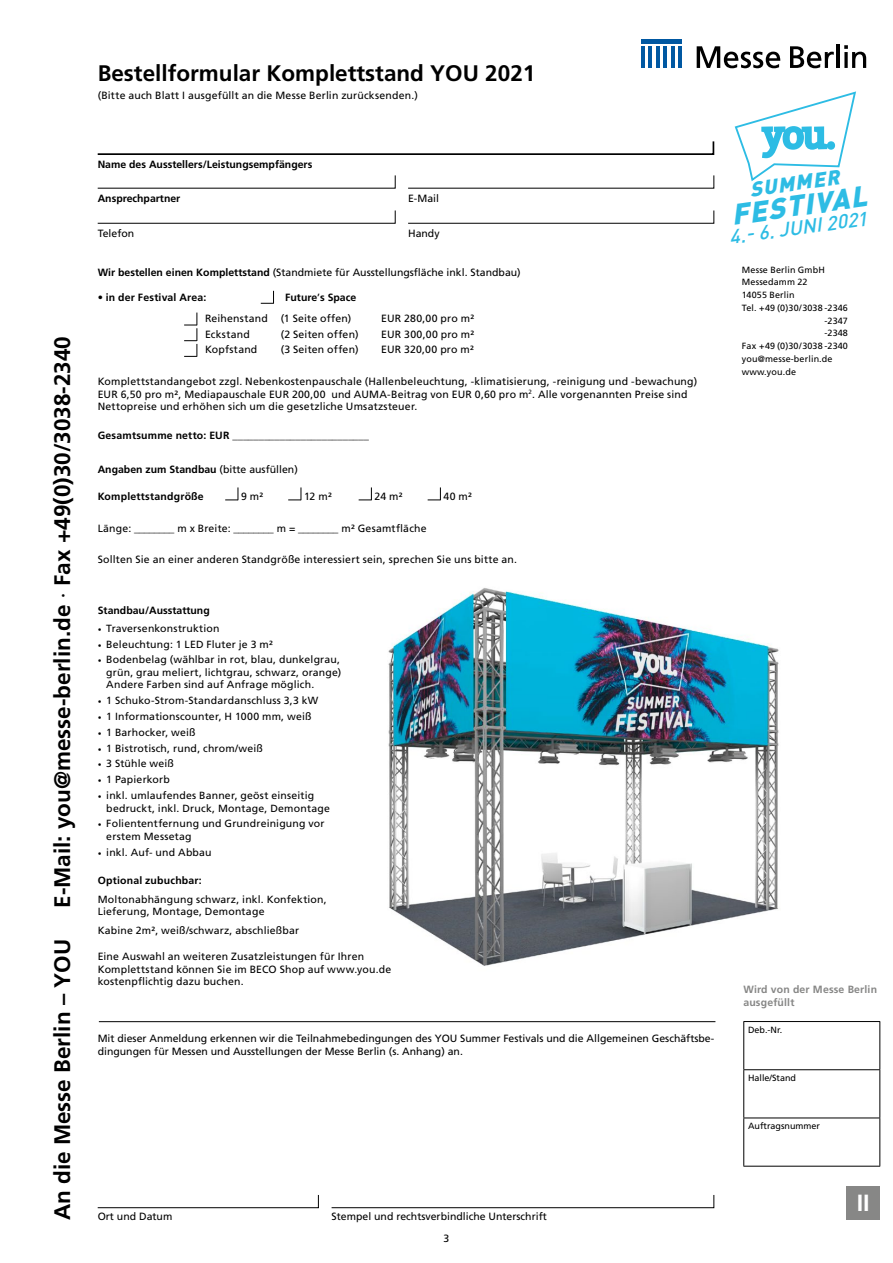
<style>
.page{position:relative;width:893px;height:1263px;background:#fff}
.page>*{position:absolute;margin:0;border:0;box-sizing:border-box;transform-origin:0 0}
.t1{font:italic 900 28.65px "DIN Pro";color:#2dbce4}
.t2{font:700 23.4px "Frutiger LT Std";color:#fff}
.t3{font:700 22.5px "Frutiger LT Std";color:#000}
.t4{font:italic 900 20.4px "DIN Pro";color:#2dbce4}
.t5{font:italic 500 19.5px "DIN Pro";color:#2dbce4}
.t6{font:10.5px/12.6px "Frutiger LT Std";letter-spacing:.015em;color:#000}
.t7{font:700 10.5px "Frutiger LT Std";color:#000}
.t8{font:700 10.5px "Frutiger LT Std";letter-spacing:.02em;color:#000}
.t9{font:700 10.5px/12.8px "Frutiger LT Std";letter-spacing:.015em;color:#878786}
.t10{font:10.35px/15.8px "Frutiger LT Std";letter-spacing:.015em;color:#000}
.t11{font:700 10.35px "Frutiger LT Std";letter-spacing:.02em;color:#000}
.t12{font:9px "Frutiger LT Std";letter-spacing:.015em;color:#000}
.s1{font-weight:400;font-style:italic}
.s2{font-weight:700}
.s3{font-weight:400}
.s4{font-weight:900}
</style>
<div class="page">
<svg style="left:734px;top:91px;width:122px;height:91px"></svg>
<hr style="left:837px;top:45px;width:3px;height:23px;background:#000">
<svg style="left:844px;top:45px;width:22px;height:23px"></svg>
<svg style="left:790px;top:46px;width:44px;height:22px"></svg>
<svg style="left:697px;top:46px;width:83px;height:22px"></svg>
<hr style="left:641px;top:39px;width:41px;height:4px;background:#0058a2">
<hr style="left:641px;top:47px;width:4px;height:21px;background:#0058a2">
<hr style="left:648px;top:47px;width:4px;height:21px;background:#0058a2">
<hr style="left:656px;top:47px;width:4px;height:21px;background:#0058a2">
<hr style="left:663px;top:47px;width:4px;height:21px;background:#0058a2">
<hr style="left:671px;top:47px;width:3px;height:21px;background:#0058a2">
<hr style="left:678px;top:47px;width:4px;height:21px;background:#0058a2">
<img style="left:388px;top:588px;width:391px;height:378px">
<svg style="left:97px;top:1195px;width:222px;height:13px"></svg>
<svg style="left:331px;top:1195px;width:384px;height:13px"></svg>
<svg style="left:97px;top:141px;width:618px;height:14px"></svg>
<svg style="left:408px;top:175px;width:307px;height:14px"></svg>
<svg style="left:97px;top:210px;width:299px;height:14px"></svg>
<svg style="left:408px;top:210px;width:307px;height:14px"></svg>
<hr style="left:743px;top:1021px;width:137px;height:1px;background:#000">
<hr style="left:743px;top:1022px;width:1px;height:47px;background:#000">
<hr style="left:879px;top:1022px;width:1px;height:47px;background:#000">
<hr style="left:743px;top:1069px;width:137px;height:1px;background:#000">
<hr style="left:743px;top:1070px;width:1px;height:47px;background:#000">
<hr style="left:879px;top:1070px;width:1px;height:47px;background:#000">
<hr style="left:743px;top:1117px;width:137px;height:1px;background:#000">
<hr style="left:743px;top:1118px;width:1px;height:48px;background:#000">
<hr style="left:879px;top:1118px;width:1px;height:48px;background:#000">
<hr style="left:743px;top:1166px;width:137px;height:1px;background:#000">
<svg style="left:225px;top:487px;width:14px;height:14px"></svg>
<svg style="left:288px;top:487px;width:14px;height:14px"></svg>
<svg style="left:359px;top:487px;width:13px;height:14px"></svg>
<svg style="left:428px;top:487px;width:13px;height:14px"></svg>
<hr style="left:99px;top:1021px;width:616px;height:1px;background:#000">
<div style="left:847px;top:1186px;width:33px;height:34px;background:#878786"></div>
<svg style="left:184px;top:313px;width:14px;height:44px"></svg>
<svg style="left:261px;top:291px;width:13px;height:13px"></svg>
<svg style="left:97px;top:175px;width:299px;height:14px"></svg>
<h3 class="t3" style="left:98px;top:60px;width:439px">Bestellformular Komplettstand YOU 2021</h3>
<p class="t6" style="left:98px;top:89px;width:322px">(Bitte auch Blatt I ausgefüllt an die Messe Berlin zurücksenden.)</p>
<h3 class="t3" style="left:49px;top:908px;width:573px;rotate:-90deg">E-Mail: you@messe-berlin.de <span class="s1">·</span> Fax +49(0)30/3038-2340</h3>
<h3 class="t3" style="left:49px;top:1220px;width:283px;rotate:-90deg">An die Messe Berlin – YOU</h3>
<p class="t7" style="left:98px;top:158px;width:216px">Name des Ausstellers/Leistungsempfängers</p>
<p class="t7" style="left:98px;top:192px;width:84px">Ansprechpartner</p>
<p class="t6" style="left:98px;top:227px;width:38px">Telefon</p>
<p class="t6" style="left:408px;top:192px;width:32px">E-Mail</p>
<p class="t6" style="left:408px;top:227px;width:33px">Handy</p>
<p class="t6" style="left:98px;top:266px;width:425px"><span class="s2">Wir bestellen einen Komplettstand</span> (Standmiete für Ausstellungsfläche inkl. Standbau)</p>
<p class="t8" style="left:98px;top:291px;width:110px">• in der Festival Area:</p>
<p class="t6" style="left:205px;top:287px;width:153px;line-height:21px;text-indent:80px"><span class="s2">Future</span>’<span class="s2">s Space<br></span>Reihenstand (1 Seite offen)</p>
<p class="t6" style="left:381px;top:312px;width:95px">EUR 280,00 pro m²</p>
<p class="t6" style="left:205px;top:328px;width:46px">Eckstand</p>
<p class="t6" style="left:281px;top:328px;width:79px">(2 Seiten offen)</p>
<p class="t6" style="left:381px;top:328px;width:95px">EUR 300,00 pro m²</p>
<p class="t6" style="left:205px;top:344px;width:54px">Kopfstand</p>
<p class="t6" style="left:281px;top:344px;width:79px">(3 Seiten offen)</p>
<p class="t6" style="left:381px;top:344px;width:94px">EUR 320,00 pro m²</p>
<p class="t6" style="left:98px;top:375px;width:601px">Komplettstandangebot zzgl. Nebenkostenpauschale (Hallenbeleuchtung, -klimatisierung, -reinigung und -bewachung)<br>EUR 6,50 pro m², Mediapauschale EUR 200,00 und AUMA-Beitrag von EUR 0,60 pro m<sup>2</sup>. Alle vorgenannten Preise sind<br>Nettopreise und erhöhen sich um die gesetzliche Umsatzsteuer.</p>
<p class="t8" style="left:98px;top:429px;width:273px">Gesamtsumme netto: EUR __________________________</p>
<p class="t7" style="left:98px;top:463px;width:202px">Angaben zum Standbau <span class="s3">(bitte ausfüllen)</span></p>
<p class="t8" style="left:98px;top:490px;width:108px">Komplettstandgröße</p>
<p class="t6" style="left:241px;top:490px;width:24px">9 m²</p>
<p class="t6" style="left:304px;top:490px;width:29px">12 m²</p>
<p class="t6" style="left:375px;top:490px;width:30px">24 m²</p>
<p class="t6" style="left:444px;top:490px;width:30px">40 m²</p>
<p class="t6" style="left:98px;top:522px;width:330px">Länge: ________ m x Breite: ________ m = ________ m² Gesamtfläche</p>
<p class="t6" style="left:98px;top:553px;width:421px">Sollten Sie an einer anderen Standgröße interessiert sein, sprechen Sie uns bitte an.</p>
<p class="t7" style="left:98px;top:604px;width:114px">Standbau/Ausstattung</p>
<p class="t10" style="left:98px;top:620px;width:244px"><span class="s4">·</span> Traversenkonstruktion<br><span class="s4">·</span> Beleuchtung: 1 LED Fluter je 3 m²<br><span class="s4">·</span> Bodenbelag (wählbar in rot, blau, dunkelgrau,</p>
<p class="t10" style="left:106px;top:666px;width:237px;line-height:12.6px">grün, grau meliert, lichtgrau, schwarz, orange)<br>Andere Farben sind auf Anfrage möglich.</p>
<p class="t10" style="left:98px;top:693px;width:222px"><span class="s4">·</span> 1 Schuko-Strom-Standardanschluss 3,3 kW <span class="s4">·</span> 1 Informationscounter, H 1000 mm, weiß<br><span class="s4">·</span> 1 Barhocker, weiß<br><span class="s4">·</span> 1 Bistrotisch, rund, chrom/weiß<br><span class="s4">·</span> 3 Stühle weiß<br><span class="s4">·</span> 1 Papierkorb<br><span class="s4">·</span> inkl. umlaufendes Banner, geöst einseitig</p>
<p class="t10" style="left:98px;top:800px;width:234px;text-indent:9px">bedruckt, inkl. Druck, Montage, Demontage <span class="s4">·</span> Foliententfernung und Grundreinigung vor</p>
<p class="t10" style="left:98px;top:829px;width:115px;text-indent:9px">erstem Messetag<br><span class="s4">·</span> inkl. Auf- und Abbau</p>
<p class="t11" style="left:98px;top:874px;width:105px">Optional zubuchbar:</p>
<p class="t10" style="left:98px;top:893px;width:230px;line-height:12.6px">Moltonabhängung schwarz, inkl. Konfektion,<br>Lieferung, Montage, Demontage</p>
<p class="t10" style="left:98px;top:922px;width:203px">Kabine 2m², weiß/schwarz, abschließbar</p>
<p class="t6" style="left:98px;top:950px;width:295px">Eine Auswahl an weiteren Zusatzleistungen für Ihren<br>Komplettstand können Sie im BECO Shop auf www.you.de kostenpflichtig dazu buchen.</p>
<p class="t6" style="left:98px;top:1032px;width:618px">Mit dieser Anmeldung erkennen wir die Teilnahmebedingungen des YOU Summer Festivals und die Allgemeinen Geschäftsbe&shy;dingungen für Messen und Ausstellungen der Messe Berlin (s. Anhang) an.</p>
<h3 class="t4" style="left:748px;top:176px;width:92px;rotate:-8deg">SUMMER</h3>
<h1 class="t1" style="left:729px;top:196px;width:138px;rotate:-8deg">FESTIVAL</h1>
<h3 class="t5" style="left:727px;top:224px;width:140px;rotate:-8deg">4.- 6. JUNI 2021</h3>
<p class="t12" style="left:742px;top:264px;width:84px">Messe Berlin GmbH</p>
<p class="t12" style="left:742px;top:277px;width:67px">Messedamm 22</p>
<p class="t12" style="left:742px;top:290px;width:54px">14055 Berlin</p>
<p class="t12" style="left:742px;top:302px;width:108px">Tel. +49 (0)30/3038 -2346</p>
<p class="t12" style="left:824px;top:315px;width:25px">-2347</p>
<p class="t12" style="left:824px;top:328px;width:25px">-2348</p>
<p class="t12" style="left:742px;top:341px;width:108px">Fax +49 (0)30/3038 -2340</p>
<p class="t12" style="left:742px;top:353px;width:92px">you@messe-berlin.de</p>
<p class="t12" style="left:742px;top:366px;width:56px">www.you.de</p>
<p class="t9" style="left:743px;top:983px;width:135px">Wird von der Messe Berlin ausgefüllt</p>
<p class="t12" style="left:748px;top:1024px;width:36px">Deb.-Nr.</p>
<p class="t12" style="left:748px;top:1072px;width:50px">Halle/Stand</p>
<p class="t12" style="left:748px;top:1120px;width:74px">Auftragsnummer</p>
<p class="t6" style="left:98px;top:1210px;width:76px">Ort und Datum</p>
<p class="t6" style="left:332px;top:1210px;width:217px">Stempel und rechtsverbindliche Unterschrift</p>
<p class="t6" style="left:444px;top:1232px;width:7px">3</p>
<h2 class="t2" style="left:857px;top:1189px;width:15px">II</h2>
</div>
